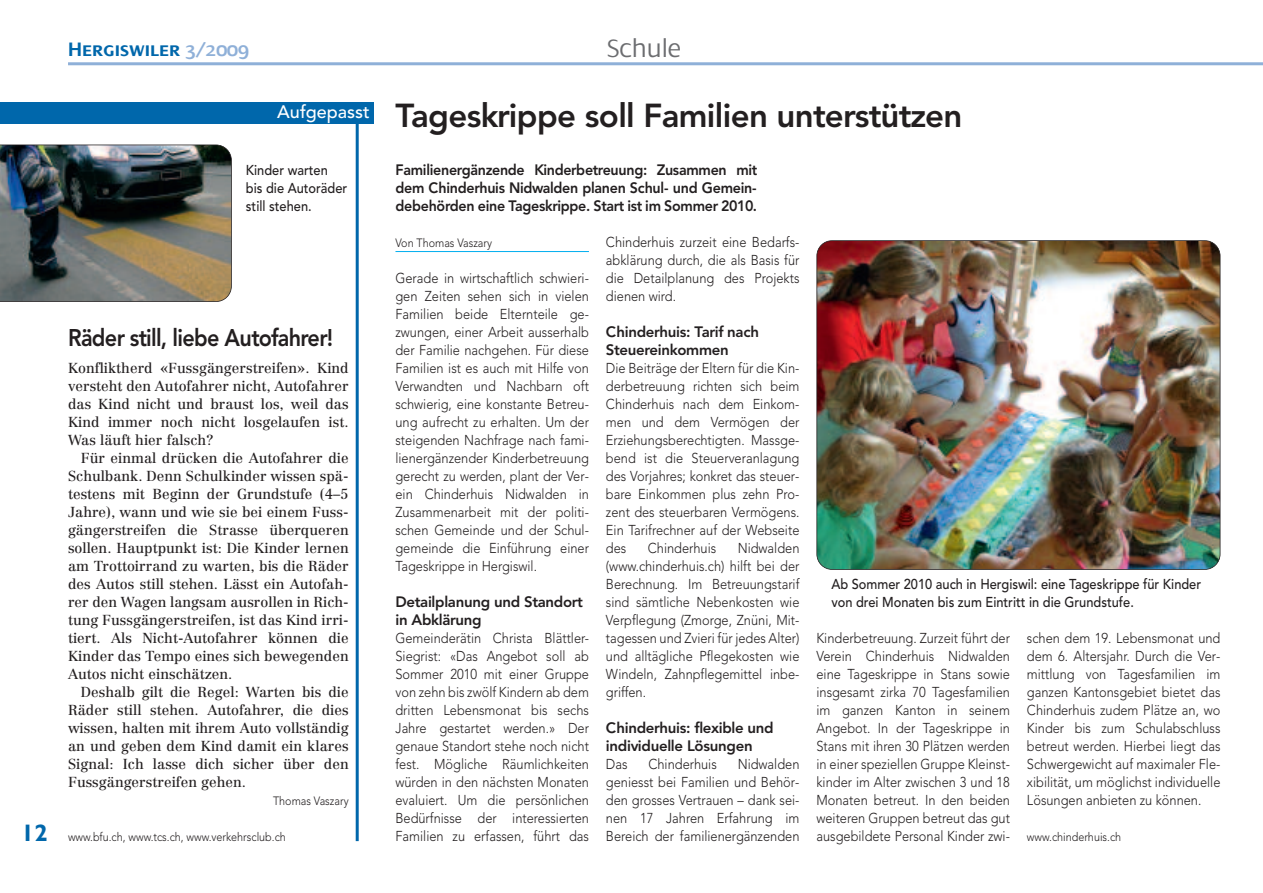
<style>
.page{position:relative;width:1263px;height:893px;background:#fff}
.page>*{position:absolute;margin:0;border:0;box-sizing:border-box;transform-origin:0 0}
.t1{font:800 33px "Avenir";letter-spacing:-.02em;color:#231f20}
.t2{font:300 27px "Dialog";color:#6c6d70}
.t3{font:800 24px "Avenir";letter-spacing:-.03em;color:#231f20;scale:.9 1}
.t4{font:700 24px "Gill Sans";color:#0067ab}
.t5{font:21px "Dialog Semi Bold SC";color:#0067ab}
.t6{font:500 18px "Avenir";color:#fff}
.t7{font:800 15px/18px "Avenir";letter-spacing:-.02em;color:#231f20;text-align:justify;scale:.95 1}
.t8{font:800 15px/18px "Avenir";letter-spacing:-.02em;color:#231f20}
.t9{font:300 14.25px/18px "Avenir";color:#231f20;text-align:justify;scale:.9 1}
.t10{font:14.25px/18px "Centennial";color:#231f20;text-align:justify}
.t11{font:500 14.25px/18px "Avenir";color:#231f20;scale:.9 1}
.t12{font:300 12px "Avenir";color:#231f20;scale:.9 1}
.s1{color:#8fb0d8}
</style>
<div class="page">
<img style="left:817px;top:241px;width:403px;height:328px;border-radius:15px">
<div style="left:816px;top:240px;width:404px;height:330px;border:2px solid #231f20;border-radius:16px"></div>
<hr style="left:68px;top:62px;width:1195px;height:3px;background:#8fb0d8">
<hr style="left:356px;top:102px;width:3px;height:739px;background:#0067ab">
<hr style="left:395px;top:251px;width:194px;height:1px;background:#00aeef">
<div style="left:0;top:102px;width:374px;height:21px;background:#0067ab"></div>
<img style="left:0;top:145px;width:232px;height:157px">
<h3 class="t4" style="left:21px;top:823px;width:28px">12</h3>
<h3 class="t5" style="left:68px;top:37px;width:183px">Hergiswiler <span class="s1">3/2009</span></h3>
<h2 class="t2" style="left:607px;top:32px;width:76px">Schule</h2>
<p class="t6" style="left:277px;top:105px;width:94px">Aufgepasst</p>
<p class="t11" style="left:246px;top:162px;width:114px">Kinder warten bis die Autoräder still stehen.</p>
<h3 class="t3" style="left:68px;top:327px;width:296px">Räder still, liebe Autofahrer!</h3>
<p class="t10" style="left:68px;top:360px;width:282px">Konfliktherd «Fussgängerstreifen». Kind versteht den Autofahrer nicht, Autofahrer das Kind nicht und braust los, weil das Kind immer noch nicht losgelaufen ist.<br>Was läuft hier falsch?</p>
<p class="t10" style="left:68px;top:450px;width:282px;text-indent:13px">Für einmal drücken die Autofahrer die Schulbank. Denn Schulkinder wissen spä&shy;testens mit Beginn der Grundstufe (4–5<br>Jahre), wann und wie sie bei einem Fuss&shy;gängerstreifen die Strasse überqueren sollen. Hauptpunkt ist: Die Kinder lernen am Trottoirrand zu warten, bis die Räder des Autos still stehen. Lässt ein Autofah&shy;rer den Wagen langsam ausrollen in Rich&shy;tung Fussgängerstreifen, ist das Kind irri&shy;tiert. Als Nicht-Autofahrer können die Kinder das Tempo eines sich bewegenden Autos nicht einschätzen.</p>
<p class="t10" style="left:68px;top:684px;width:282px;text-indent:13px">Deshalb gilt die Regel: Warten bis die Räder still stehen. Autofahrer, die dies wissen, halten mit ihrem Auto vollständig an und geben dem Kind damit ein klares Signal: Ich lasse dich sicher über den Fussgängerstreifen gehen.</p>
<p class="t12" style="left:273px;top:796px;width:86px">Thomas Vaszary</p>
<p class="t12" style="left:68px;top:832px;width:244px">www.bfu.ch, www.tcs.ch, www.verkehrsclub.ch</p>
<h1 class="t1" style="left:395px;top:102px;width:568px">Tageskrippe soll Familien unterstützen</h1>
<p class="t7" style="left:395px;top:162px;width:382px">Familienergänzende Kinderbetreuung: Zusammen mit dem Chinderhuis Nidwalden planen Schul- und Gemein&shy;debehörden eine Tageskrippe. Start ist im Sommer 2010.</p>
<p class="t12" style="left:395px;top:238px;width:109px">Von Thomas Vaszary</p>
<p class="t9" style="left:395px;top:270px;width:216px">Gerade in wirtschaftlich schwieri&shy;gen Zeiten sehen sich in vielen Familien beide Elternteile ge&shy;zwungen, einer Arbeit ausserhalb der Familie nachgehen. Für diese Familien ist es auch mit Hilfe von Verwandten und Nachbarn oft schwierig, eine konstante Betreu&shy;ung aufrecht zu erhalten. Um der steigenden Nachfrage nach fami&shy;lienergänzender Kinderbetreuung gerecht zu werden, plant der Ver&shy;ein Chinderhuis Nidwalden in Zusammenarbeit mit der politi&shy;schen Gemeinde und der Schul&shy;gemeinde die Einführung einer Tageskrippe in Hergiswil.</p>
<p class="t8" style="left:395px;top:594px;width:189px">Detailplanung und Standort in Abklärung</p>
<p class="t9" style="left:395px;top:630px;width:216px">Gemeinderätin Christa Blättler-Siegrist: «Das Angebot soll ab Sommer 2010 mit einer Gruppe von zehn bis zwölf Kindern ab dem dritten Lebensmonat bis sechs Jahre gestartet werden.» Der genaue Standort stehe noch nicht fest. Mögliche Räumlichkeiten würden in den nächsten Monaten evaluiert. Um die persönlichen Bedürfnisse der interessierten Familien zu erfassen, führt das</p>
<p class="t9" style="left:606px;top:234px;width:216px">Chinderhuis zurzeit eine Bedarfs&shy;abklärung durch, die als Basis für die Detailplanung des Projekts dienen wird.</p>
<p class="t8" style="left:606px;top:324px;width:155px">Chinderhuis: Tarif nach<br>Steuereinkommen</p>
<p class="t9" style="left:606px;top:360px;width:216px">Die Beiträge der Eltern für die Kin&shy;derbetreuung richten sich beim Chinderhuis nach dem Einkom&shy;men und dem Vermögen der Erziehungsberechtigten. Massge&shy;bend ist die Steuerveranlagung des Vorjahres; konkret das steuer&shy;bare Einkommen plus zehn Pro&shy;zent des steuerbaren Vermögens.<br>Ein Tarifrechner auf der Webseite des</p>
<p class="t9" style="left:606px;top:540px;width:216px;text-indent:132px">Nidwalden (www.chinderhuis.ch) hilft bei der Berechnung. Im Betreuungstarif sind sämtliche Nebenkosten wie Verpflegung (Zmorge, Znüni, Mit&shy;tagessen und Zvieri für jedes Alter) und alltägliche Pflegekosten wie Windeln, Zahnpflegemittel inbe&shy;griffen.</p>
<p class="t8" style="left:606px;top:720px;width:169px">Chinderhuis: flexible und individuelle Lösungen</p>
<p class="t9" style="left:606px;top:756px;width:26px">Das</p>
<p class="t9" style="left:648px;top:756px;width:77px">Chinderhuis</p>
<p class="t9" style="left:648px;top:540px;width:77px">Chinderhuis</p>
<p class="t9" style="left:606px;top:756px;width:216px;text-indent:132px">Nidwalden geniesst bei Familien und Behör&shy;den grosses Vertrauen – dank sei&shy;nen 17 Jahren Erfahrung im Bereich der familienergänzenden</p>
<p class="t11" style="left:831px;top:576px;width:412px">Ab Sommer 2010 auch in Hergiswil: eine Tageskrippe für Kinder von drei Monaten bis zum Eintritt in die Grundstufe.</p>
<p class="t9" style="left:816px;top:630px;width:216px">Kinderbetreuung. Zurzeit führt der Verein Chinderhuis Nidwalden eine Tageskrippe in Stans sowie insgesamt zirka 70 Tagesfamilien im ganzen Kanton in seinem Angebot. In der Tageskrippe in Stans mit ihren 30 Plätzen werden in einer speziellen Gruppe Kleinst&shy;kinder im Alter zwischen 3 und 18<br>Monaten betreut. In den beiden weiteren Gruppen betreut das gut ausgebildete Personal Kinder zwi-</p>
<p class="t9" style="left:1027px;top:630px;width:216px">schen dem 19. Lebensmonat und dem 6. Altersjahr. Durch die Ver&shy;mittlung von Tagesfamilien im ganzen Kantonsgebiet bietet das Chinderhuis zudem Plätze an, wo Kinder bis zum Schulabschluss betreut werden. Hierbei liegt das Schwergewicht auf maximaler Fle&shy;xibilität, um möglichst individuelle Lösungen anbieten zu können.</p>
<p class="t12" style="left:1027px;top:832px;width:106px">www.chinderhuis.ch</p>
</div>
